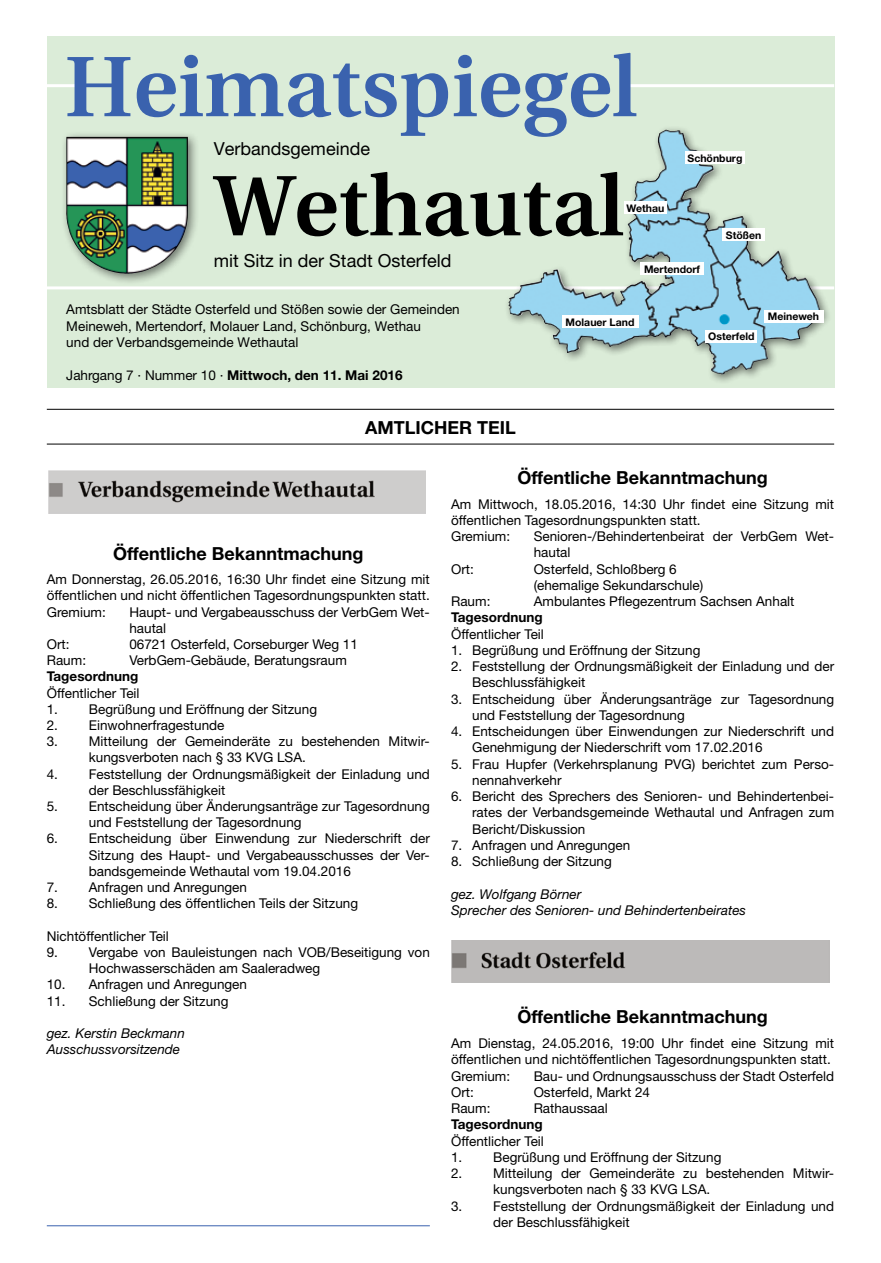
<style>
.page{position:relative;width:881px;height:1263px;background:#fff}
.page>*{position:absolute;margin:0;border:0;box-sizing:border-box;transform-origin:0 0}
.t1{font:600 85.5px "Utopia";color:#3a62ae}
.t2{font:600 85.5px "Utopia";color:#000}
.t3{font:700 18px "Helvetica Neue LT";color:#000}
.t4{font:18px "Helvetica Neue LT";color:#000}
.t5{font:13.5px/16.2px "Helvetica Neue LT";color:#000}
.t6{font:italic 13.5px/16.2px "Helvetica Neue LT";color:#000}
.t7{font:700 13.5px "Helvetica Neue LT";color:#000}
.t8{font:700 10.5px "Helvetica Neue LT";color:#000}
.s1{font-weight:400}
</style>
<div class="page">
<div style="left:47px;top:36px;width:786px;height:352px;background:#dbecd8"></div>
<hr style="left:47px;top:286px;width:786px;height:3px;background:#fff">
<div style="left:503px;top:125px;width:329px;height:260px;background:#000;opacity:.5"></div>
<img style="left:627px;top:130px;width:38px;height:132px">
<div style="left:685px;top:151px;width:59px;height:13px;background:#fff"></div>
<div style="left:624px;top:201px;width:42px;height:13px;background:#fff"></div>
<div style="left:561px;top:315px;width:77px;height:13px;background:#fff"></div>
<div style="left:640px;top:262px;width:63px;height:13px;background:#fff"></div>
<div style="left:722px;top:228px;width:42px;height:13px;background:#fff"></div>
<div style="left:705px;top:330px;width:51px;height:13px;background:#fff"></div>
<div style="left:763px;top:310px;width:60px;height:13px;background:#fff"></div>
<hr style="left:47px;top:84px;width:37px;height:3px;background:#fff">
<hr style="left:629px;top:84px;width:204px;height:3px;background:#fff">
<div style="left:60px;top:131px;width:140px;height:155px;background:#000;opacity:.5"></div>
<img style="left:66px;top:137px;width:122px;height:137px">
<hr style="left:47px;top:409px;width:786px;height:1px;background:#000">
<hr style="left:47px;top:444px;width:786px;height:1px;background:#000">
<img style="left:49px;top:470px;width:376px;height:44px">
<img style="left:451px;top:940px;width:378px;height:42px">
<hr style="left:47px;top:1225px;width:382px;height:1px;background:#3a62ae">
<h1 class="t1" style="left:64px;top:39px;width:574px">Heimatspiegel</h1>
<h1 class="t2" style="left:214px;top:158px;width:411px">Wethautal</h1>
<h2 class="t4" style="left:214px;top:138px;width:158px">Verbandsgemeinde</h2>
<p class="t8" style="left:626px;top:202px;width:39px">Wethau</p>
<p class="t8" style="left:687px;top:152px;width:56px">Schönburg</p>
<p class="t8" style="left:725px;top:228px;width:37px">Stößen</p>
<h2 class="t4" style="left:214px;top:250px;width:239px">mit Sitz in der Stadt Osterfeld</h2>
<p class="t5" style="left:66px;top:301px;width:395px">Amtsblatt der Städte Osterfeld und Stößen sowie der Gemeinden<br>Meineweh, Mertendorf, Molauer Land, Schönburg, Wethau<br>und der Verbandsgemeinde Wethautal</p>
<p class="t7" style="left:66px;top:367px;width:337px"><span class="s1">Jahrgang 7 · Nummer 10 ·</span> Mittwoch, den 11. Mai 2016</p>
<h2 class="t3" style="left:365px;top:416px;width:152px">AMTLICHER TEIL</h2>
<p class="t8" style="left:643px;top:262px;width:57px">Mertendorf</p>
<p class="t8" style="left:565px;top:315px;width:70px">Molauer Land</p>
<p class="t8" style="left:708px;top:330px;width:48px">Osterfeld</p>
<p class="t8" style="left:767px;top:310px;width:53px">Meineweh</p>
<h2 class="t3" style="left:113px;top:542px;width:251px">Öffentliche Bekanntmachung</h2>
<p class="t5" style="left:47px;top:571px;width:384px;text-align:justify">Am Donnerstag, 26.05.2016, 16:30 Uhr findet eine Sitzung mit öffentlichen und nicht öffentlichen Tagesordnungspunkten statt.<br>Gremium:</p>
<p class="t5" style="left:129px;top:603px;width:302px">Haupt- und Vergabeausschuss der VerbGem Wet&shy;hautal</p>
<p class="t5" style="left:47px;top:636px;width:24px">Ort:</p>
<p class="t5" style="left:129px;top:636px;width:230px">06721 Osterfeld, Corseburger Weg 11</p>
<p class="t5" style="left:47px;top:652px;width:41px">Raum:</p>
<p class="t5" style="left:129px;top:652px;width:219px">VerbGem-Gebäude, Beratungsraum</p>
<p class="t7" style="left:47px;top:668px;width:93px">Tagesordnung</p>
<p class="t5" style="left:47px;top:684px;width:94px">Öffentlicher Teil</p>
<p class="t5" style="left:47px;top:701px;width:272px">1. Begrüßung und Eröffnung der Sitzung</p>
<p class="t5" style="left:47px;top:717px;width:179px">2. Einwohnerfragestunde</p>
<p class="t5" style="left:89px;top:733px;width:342px;text-indent:-42px">3. Mitteilung der Gemeinderäte zu bestehenden Mitwir&shy;kungsverboten nach § 33 KVG LSA.</p>
<p class="t5" style="left:89px;top:765px;width:342px;text-indent:-42px">4. Feststellung der Ordnungsmäßigkeit der Einladung und der Beschlussfähigkeit</p>
<p class="t5" style="left:89px;top:798px;width:342px;text-indent:-42px">5. Entscheidung über Änderungsanträge zur Tagesordnung und Feststellung der Tagesordnung</p>
<p class="t5" style="left:89px;top:830px;width:342px;text-align:justify;text-indent:-42px">6. Entscheidung über Einwendung zur Niederschrift der Sitzung des Haupt- und Vergabeausschusses der Ver&shy;bandsgemeinde Wethautal vom 19.04.2016</p>
<p class="t5" style="left:47px;top:879px;width:202px">7. Anfragen und Anregungen</p>
<p class="t5" style="left:47px;top:895px;width:313px">8. Schließung des öffentlichen Teils der Sitzung</p>
<p class="t5" style="left:47px;top:927px;width:123px">Nichtöffentlicher Teil</p>
<p class="t5" style="left:89px;top:944px;width:342px;text-indent:-42px">9. Vergabe von Bauleistungen nach VOB/Beseitigung von<br>Hochwasserschäden am Saaleradweg</p>
<p class="t5" style="left:47px;top:976px;width:202px">10. Anfragen und Anregungen</p>
<p class="t5" style="left:47px;top:992px;width:183px">11. Schließung der Sitzung</p>
<p class="t6" style="left:47px;top:1025px;width:140px">gez. Kerstin Beckmann<br>Ausschussvorsitzende</p>
<h2 class="t3" style="left:517px;top:466px;width:251px">Öffentliche Bekanntmachung</h2>
<p class="t5" style="left:451px;top:496px;width:384px">Am Mittwoch, 18.05.2016, 14:30 Uhr findet eine Sitzung mit öffentlichen Tagesordnungspunkten statt.<br>Gremium:</p>
<p class="t5" style="left:533px;top:528px;width:302px">Senioren-/Behindertenbeirat der VerbGem Wet&shy;hautal</p>
<p class="t5" style="left:451px;top:561px;width:24px">Ort:</p>
<p class="t5" style="left:533px;top:561px;width:171px">Osterfeld, Schloßberg 6 (ehemalige Sekundarschule)</p>
<p class="t5" style="left:451px;top:593px;width:41px">Raum:</p>
<p class="t5" style="left:533px;top:593px;width:262px">Ambulantes Pflegezentrum Sachsen Anhalt</p>
<p class="t7" style="left:451px;top:609px;width:93px">Tagesordnung</p>
<p class="t5" style="left:451px;top:626px;width:94px">Öffentlicher Teil</p>
<p class="t5" style="left:451px;top:642px;width:251px">1. Begrüßung und Eröffnung der Sitzung</p>
<p class="t5" style="left:472px;top:658px;width:363px;text-indent:-21px">2. Feststellung der Ordnungsmäßigkeit der Einladung und der<br>Beschlussfähigkeit</p>
<p class="t5" style="left:472px;top:690px;width:363px;text-indent:-21px">3. Entscheidung über Änderungsanträge zur Tagesordnung und Feststellung der Tagesordnung</p>
<p class="t5" style="left:472px;top:723px;width:363px;text-indent:-21px">4. Entscheidungen über Einwendungen zur Niederschrift und<br>Genehmigung der Niederschrift vom 17.02.2016</p>
<p class="t5" style="left:472px;top:755px;width:363px;text-indent:-21px">5. Frau Hupfer (Verkehrsplanung PVG) berichtet zum Perso&shy;nennahverkehr</p>
<p class="t5" style="left:472px;top:788px;width:363px;text-align:justify;text-indent:-21px">6. Bericht des Sprechers des Senioren- und Behindertenbei&shy;rates der Verbandsgemeinde Wethautal und Anfragen zum Bericht/Diskussion</p>
<p class="t5" style="left:451px;top:837px;width:181px">7. Anfragen und Anregungen</p>
<p class="t5" style="left:451px;top:853px;width:162px">8. Schließung der Sitzung</p>
<p class="t6" style="left:451px;top:885px;width:296px">gez. Wolfgang Börner<br>Sprecher des Senioren- und Behindertenbeirates</p>
<h2 class="t3" style="left:517px;top:1006px;width:251px">Öffentliche Bekanntmachung</h2>
<p class="t5" style="left:451px;top:1035px;width:384px">Am Dienstag, 24.05.2016, 19:00 Uhr findet eine Sitzung mit öffentlichen und nichtöffentlichen Tagesordnungspunkten statt.<br>Gremium:</p>
<p class="t5" style="left:533px;top:1067px;width:302px">Bau- und Ordnungsausschuss der Stadt Osterfeld</p>
<p class="t5" style="left:451px;top:1084px;width:24px">Ort:</p>
<p class="t5" style="left:533px;top:1084px;width:118px">Osterfeld, Markt 24</p>
<p class="t5" style="left:451px;top:1100px;width:41px">Raum:</p>
<p class="t5" style="left:533px;top:1100px;width:76px">Rathaussaal</p>
<p class="t7" style="left:451px;top:1116px;width:93px">Tagesordnung</p>
<p class="t5" style="left:451px;top:1132px;width:94px">Öffentlicher Teil</p>
<p class="t5" style="left:451px;top:1149px;width:272px">1. Begrüßung und Eröffnung der Sitzung</p>
<p class="t5" style="left:493px;top:1165px;width:342px;text-indent:-42px">2. Mitteilung der Gemeinderäte zu bestehenden Mitwir&shy;kungsverboten nach § 33 KVG LSA.</p>
<p class="t5" style="left:493px;top:1197px;width:342px;text-indent:-42px">3. Feststellung der Ordnungsmäßigkeit der Einladung und der Beschlussfähigkeit</p>
</div>
